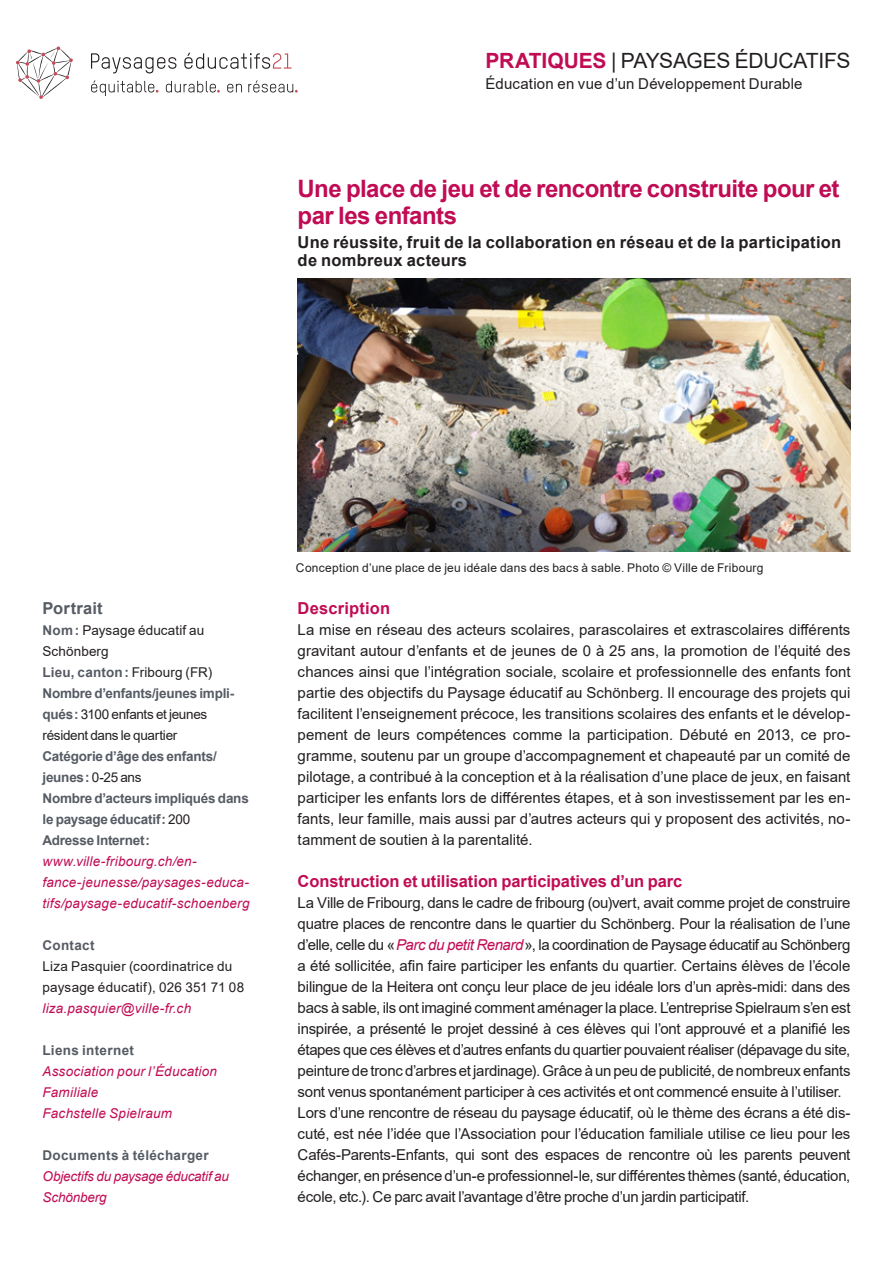
<style>
.page{position:relative;width:893px;height:1263px;background:#fff}
.page>*{position:absolute;margin:0;border:0;box-sizing:border-box;transform-origin:0 0}
._1_Untertitel_11_pt{font:700 24px/27px "Arial";letter-spacing:-.02em;color:#c00c54}
._2_Grundschrift_9_pt{font:21px "Arial";letter-spacing:-.015em;color:#231f20}
._1_Untertitel_11_pt-2{font:700 16.5px/18px "Arial";letter-spacing:.015em;color:#231f20}
._2_Grundschrift_9_pt-2{font:700 16.5px "Arial";letter-spacing:-.005em;color:#c00c54}
._1_Untertitel_11_pt-3{font:700 16.5px "Arial";letter-spacing:.01em;color:#c00c54}
._1_Untertitel_11_pt-4{font:700 16.5px "Arial";letter-spacing:.01em;color:#565b64}
._2_Grundschrift_9_pt-3{font:15px/21px "Arial";letter-spacing:-.005em;color:#231f20;text-align:justify}
._2_Grundschrift_9_pt-4{font:15px "Arial";letter-spacing:.015em;color:#231f20}
._1_Untertitel_11_pt-5{font:700 13.5px/21px "Arial";letter-spacing:-.015em;color:#565b64}
._1_Untertitel_11_pt-6{font:italic 13.5px/21px "Arial";letter-spacing:.015em;color:#c00c54}
._2_Grundschrift_9_pt-5{font:italic 13.5px/21px "Arial";letter-spacing:.015em;color:#c00c54}
._1_Untertitel_11_pt-7{font:13.5px/21px "Arial";letter-spacing:-.02em;color:#231f20}
._2_Grundschrift_9_pt-6{font:13.5px/21px "Arial";letter-spacing:.02em;color:#231f20}
._2_Grundschrift_9_pt-7{font:700 13.5px "Arial";letter-spacing:.025em;color:#565b64}
._2_Grundschrift_9_pt-8{font:italic 13.5px/21px "Arial";letter-spacing:-.015em;color:#c00c54}
._1_Untertitel_11_pt-8{font:13.5px/21px "Arial";letter-spacing:.01em;color:#231f20}
._1_Untertitel_11_pt-9{font:700 13.5px "Arial";letter-spacing:.01em;color:#565b64}
._2_Grundschrift_9_pt-9{font:12px "Arial";letter-spacing:.02em;color:#231f20}
.s1{font-weight:700;color:#c00c54}
.s2{font-weight:700;color:#565b64}
.s3{font-weight:400;color:#231f20}
.s4{font-style:italic;color:#c00c54}
</style>
<div class="page">
<svg style="left:16px;top:47px;width:57px;height:52px"></svg>
<svg style="left:91px;top:53px;width:200px;height:20px"></svg>
<svg style="left:91px;top:80px;width:207px;height:16px"></svg>
<img style="left:297px;top:279px;width:553px;height:272px">
<p class="_2_Grundschrift_9_pt" style="left:486px;top:46px;width:366px"><span class="s1">PRATIQUES</span> | PAYSAGES ÉDUCATIFS</p>
<p class="_2_Grundschrift_9_pt-4" style="left:486px;top:73px;width:319px">Éducation en vue d’un Développement Durable</p>
<p class="_1_Untertitel_11_pt" style="left:298px;top:175px;width:543px">Une place de jeu et de rencontre construite pour et par les enfants</p>
<p class="_1_Untertitel_11_pt-2" style="left:298px;top:233px;width:545px">Une réussite, fruit de la collaboration en réseau et de la participation de nombreux acteurs</p>
<p class="_1_Untertitel_11_pt-4" style="left:43px;top:597px;width:62px">Portrait</p>
<p class="_1_Untertitel_11_pt-8" style="left:43px;top:620px;width:163px"><span class="s2">Nom:</span> Paysage éducatif au<br>Schönberg</p>
<p class="_1_Untertitel_11_pt-9" style="left:43px;top:663px;width:171px">Lieu, canton: <span class="s3">Fribourg (FR)</span></p>
<p class="_1_Untertitel_11_pt-7" style="left:43px;top:683px;width:193px"><span class="s2">Nombre d’enfants/jeunes impli&shy;qués:</span> 3100 enfants et jeunes résident dans le quartier</p>
<p class="_1_Untertitel_11_pt-5" style="left:43px;top:746px;width:176px">Catégorie d’âge des enfants/ jeunes: <span class="s3">0-25 ans</span></p>
<p class="_1_Untertitel_11_pt-5" style="left:43px;top:788px;width:208px">Nombre d’acteurs impliqués dans le paysage éducatif: <span class="s3">200</span></p>
<p class="_1_Untertitel_11_pt-5" style="left:43px;top:830px;width:109px">Adresse Internet:</p>
<p class="_1_Untertitel_11_pt-6" style="left:43px;top:851px;width:209px">www.ville-fribourg.ch/en&shy;fance-jeunesse/paysages-educa&shy;tifs/paysage-educatif-schoenberg</p>
<p class="_2_Grundschrift_9_pt-7" style="left:43px;top:936px;width:54px">Contact</p>
<p class="_2_Grundschrift_9_pt-6" style="left:43px;top:956px;width:203px">Liza Pasquier (coordinatrice du paysage éducatif), 026 351 71 08</p>
<p class="_2_Grundschrift_9_pt-5" style="left:43px;top:998px;width:150px">liza.pasquier@ville-fr.ch</p>
<p class="_2_Grundschrift_9_pt-7" style="left:43px;top:1041px;width:93px">Liens internet</p>
<p class="_2_Grundschrift_9_pt-5" style="left:43px;top:1061px;width:176px">Association pour l’Éducation<br>Familiale</p>
<p class="_2_Grundschrift_9_pt-5" style="left:43px;top:1103px;width:131px">Fachstelle Spielraum</p>
<p class="_2_Grundschrift_9_pt-7" style="left:43px;top:1146px;width:168px">Documents à télécharger</p>
<p class="_2_Grundschrift_9_pt-8" style="left:43px;top:1166px;width:188px">Objectifs du paysage éducatif au<br>Schönberg</p>
<p class="_2_Grundschrift_9_pt-9" style="left:296px;top:560px;width:469px">Conception d’une place de jeu idéale dans des bacs à sable. Photo © Ville de Fribourg</p>
<p class="_1_Untertitel_11_pt-3" style="left:298px;top:597px;width:94px">Description</p>
<p class="_2_Grundschrift_9_pt-3" style="left:298px;top:619px;width:554px">La mise en réseau des acteurs scolaires, parascolaires et extrascolaires différents gravitant autour d’enfants et de jeunes de 0 à 25 ans, la promotion de l’équité des chances ainsi que l’intégration sociale, scolaire et professionnelle des enfants font partie des objectifs du Paysage éducatif au Schönberg. Il encourage des projets qui facilitent l’enseignement précoce, les transitions scolaires des enfants et le dévelop&shy;pement de leurs compétences comme la participation. Débuté en 2013, ce pro&shy;gramme, soutenu par un groupe d’accompagnement et chapeauté par un comité de pilotage, a contribué à la conception et à la réalisation d’une place de jeux, en faisant participer les enfants lors de différentes étapes, et à son investissement par les en&shy;fants, leur famille, mais aussi par d’autres acteurs qui y proposent des activités, no&shy;tamment de soutien à la parentalité.</p>
<p class="_2_Grundschrift_9_pt-2" style="left:298px;top:870px;width:386px">Construction et utilisation participatives d’un parc</p>
<p class="_2_Grundschrift_9_pt-3" style="left:298px;top:892px;width:554px">La Ville de Fribourg, dans le cadre de fribourg (ou)vert, avait comme projet de construire quatre places de rencontre dans le quartier du Schönberg. Pour la réalisation de l’une d’elle, celle du «<span class="s4">Parc du petit Renard</span>», la coordination de Paysage éducatif au Schönberg a été sollicitée, afin faire participer les enfants du quartier. Certains élèves de l’école bilingue de la Heitera ont conçu leur place de jeu idéale lors d’un après-midi: dans des bacs à sable, ils ont imaginé comment aménager la place. L’entreprise Spielraum s’en est inspirée, a présenté le projet dessiné à ces élèves qui l’ont approuvé et a planifié les étapes que ces élèves et d’autres enfants du quartier pouvaient réaliser (dépavage du site, peinture de tronc d’arbres et jardinage). Grâce à un peu de publicité, de nombreux enfants sont venus spontanément participer à ces activités et ont commencé ensuite à l’utiliser.</p>
<p class="_2_Grundschrift_9_pt-3" style="left:298px;top:1102px;width:554px">Lors d’une rencontre de réseau du paysage éducatif, où le thème des écrans a été dis&shy;cuté, est née l’idée que l’Association pour l’éducation familiale utilise ce lieu pour les Cafés-Parents-Enfants, qui sont des espaces de rencontre où les parents peuvent échanger, en présence d’un-e professionnel-le, sur différentes thèmes (santé, éducation, école, etc.). Ce parc avait l’avantage d’être proche d’un jardin participatif.</p>
</div>
